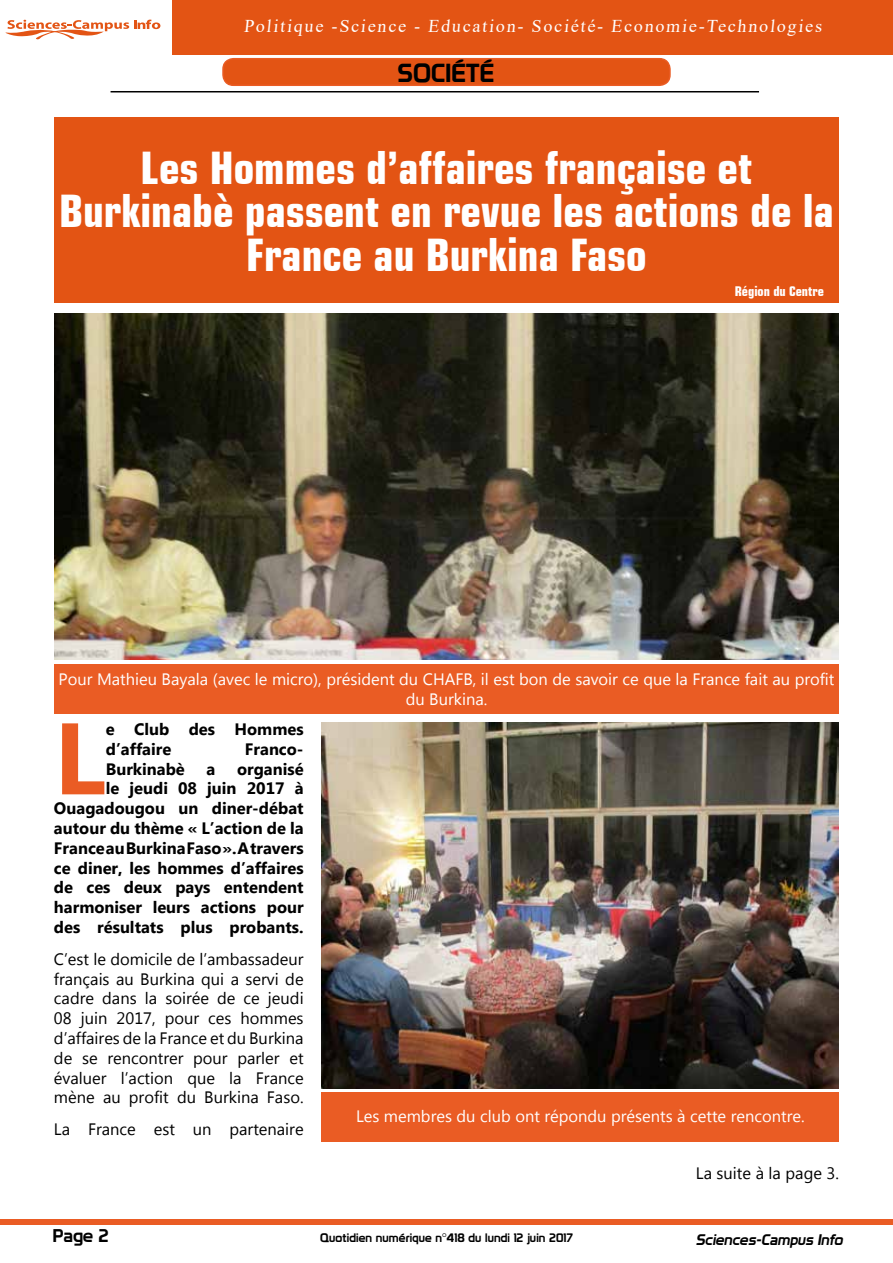
<style>
.page{position:relative;width:893px;height:1263px;background:#fff}
.page>*{position:absolute;margin:0;border:0;box-sizing:border-box;transform-origin:0 0}
.t1{font:700 101.4px "Myanmar Text";color:#ea5c24}
.t2{font:700 condensed 45px/43.5px "Square 721 BT";color:#fff;text-align:center}
.t3{font:25.5px "Prototype";color:#000}
.t4{font:18px "Times New Roman";color:#fff}
.t5{font:18px "Prototype";color:#000}
.t6{font:16.5px/19.8px "Myanmar Text";color:#000;text-align:justify}
.t7{font:700 16.5px/19.8px "Myanmar Text";color:#000}
.t8{font:16.5px/19.8px "Myanmar Text";color:#fff;text-align:center}
.t9{font:italic 15px "Prototype";color:#000}
.t10{font:700 condensed 13.5px "Square 721 BT";color:#fff}
.t11{font:12px "Prototype";letter-spacing:.01em;color:#000}
</style>
<div class="page">
<div style="left:1px;top:1219px;width:892px;height:6px;background:#ea5c24"></div>
<hr style="left:111px;top:91px;width:648px;height:1px;background:#000">
<div style="left:223px;top:59px;width:447px;height:26px;background:#e35414;border-radius:10px"></div>
<div style="left:222px;top:58px;width:449px;height:28px;border:2px solid #ea5c24;border-radius:10px"></div>
<svg style="left:5px;top:20px;width:155px;height:20px"></svg>
<div style="left:172px;top:0;width:721px;height:54px;background:#e35414"></div>
<div style="left:54px;top:117px;width:785px;height:186px;background:#e35414"></div>
<img style="left:54px;top:314px;width:785px;height:345px">
<div style="left:54px;top:664px;width:785px;height:50px;background:#ea5c24"></div>
<img style="left:322px;top:723px;width:517px;height:366px">
<div style="left:322px;top:1092px;width:517px;height:50px;background:#ea5c24"></div>
<p class="t4" style="left:244px;top:13px;width:582px">Politique -Science - Education- Société- Economie-Technologies</p>
<h3 class="t3" style="left:398px;top:58px;width:98px">SOCIÉTÉ</h3>
<h2 class="t2" style="left:59px;top:146px;width:776px">Les Hommes d’affaires française et<br>Burkinabè passent en revue les actions de la<br>France au Burkina Faso</h2>
<p class="t10" style="left:735px;top:283px;width:91px">Région du Centre</p>
<p class="t8" style="left:59px;top:669px;width:777px">Pour Mathieu Bayala (avec le micro), président du CHAFB, il est bon de savoir ce que la France fait au profit du Burkina.</p>
<h1 class="t1" style="left:54px;top:700px;width:53px">L</h1>
<p class="t7" style="left:106px;top:719px;width:199px">e Club des Hommes d’affaire</p>
<p class="t7" style="left:245px;top:739px;width:60px">Franco-</p>
<p class="t7" style="left:106px;top:759px;width:81px">Burkinabè</p>
<p class="t7" style="left:207px;top:759px;width:10px">a</p>
<p class="t7" style="left:54px;top:759px;width:251px;text-align:right">organisé<br>le jeudi 08 juin 2017 à<br>Ouagadougou un diner-débat autour du thème « L’action de la<br>France au Burkina Faso». A travers ce diner, les hommes d’affaires de ces deux pays entendent harmoniser leurs actions pour des résultats plus probants.</p>
<p class="t6" style="left:54px;top:949px;width:251px">C’est le domicile de l’ambassadeur français au Burkina qui a servi de cadre dans la soirée de ce jeudi 08 juin 2017, pour ces hommes d’affaires de la France et du Burkina de se rencontrer pour parler et évaluer l’action que la France mène au profit du Burkina Faso.</p>
<p class="t6" style="left:54px;top:1119px;width:251px">La France est un partenaire</p>
<p class="t8" style="left:356px;top:1107px;width:450px">Les membres du club ont répondu présents à cette rencontre.</p>
<p class="t6" style="left:696px;top:1163px;width:145px">La suite à la page 3.</p>
<p class="t5" style="left:53px;top:1225px;width:57px">Page 2</p>
<p class="t11" style="left:320px;top:1230px;width:254px">Quotidien numérique n°418 du lundi 12 juin 2017</p>
<p class="t9" style="left:696px;top:1231px;width:152px">Sciences-Campus Info</p>
</div>
